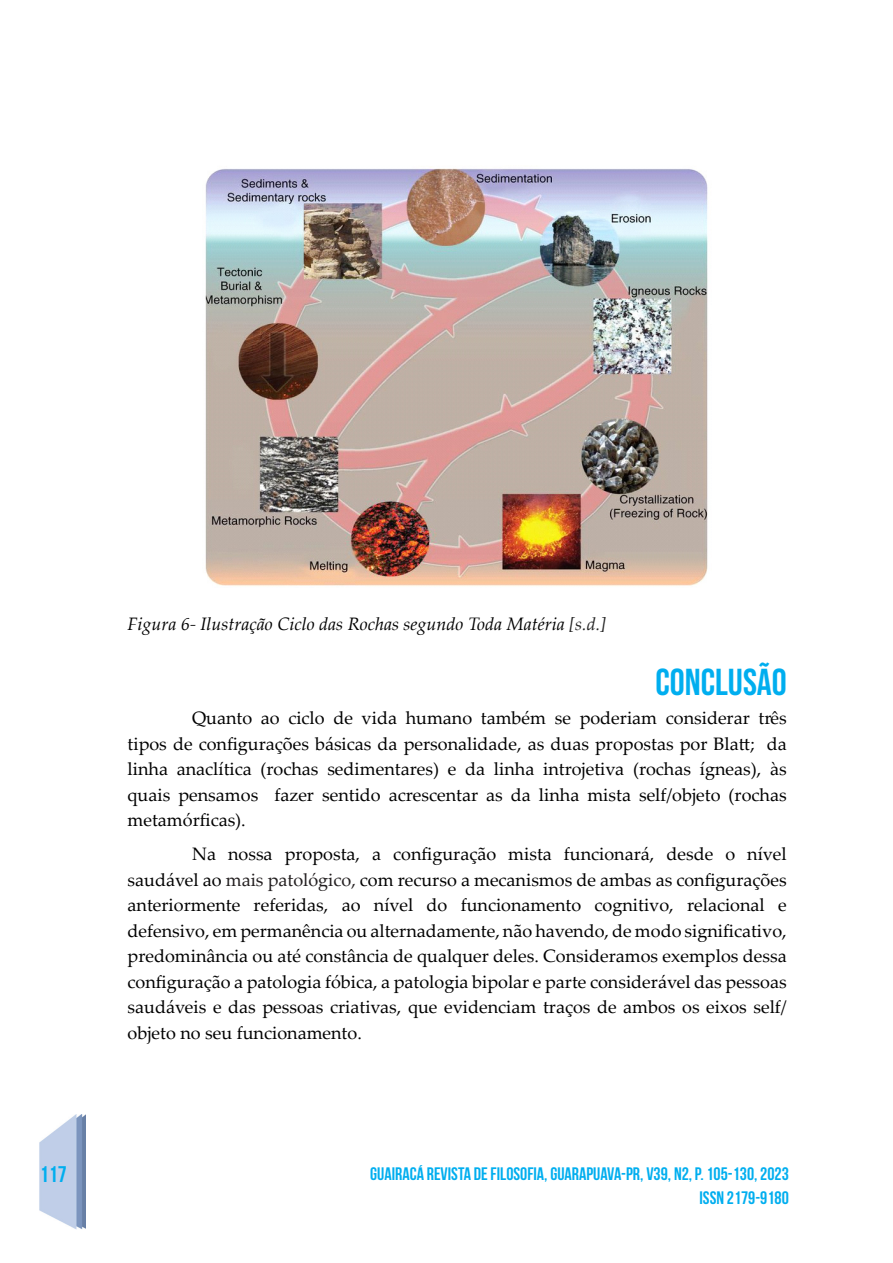
<style>
.page{position:relative;width:893px;height:1263px;background:#fff}
.page>*{position:absolute;margin:0;border:0;box-sizing:border-box;transform-origin:0 0}
.titulo_art{font:700 37.5px "Bebas Neue Pro";color:#00aeef}
.t1{font:700 22.5px "Bebas Neue";color:#00aeef}
.Corpo_do_Texto{font:18px/25.5px "Palatino Linotype";color:#000;text-align:justify}
.t2{font:700 18px/23.9px "Bebas Neue";color:#00aeef;text-align:right}
.Referêcias{font:italic 18px "Palatino Linotype";color:#000}
.s1{color:#222}
.s2{color:#231f20}
</style>
<div class="page">
<img style="left:39px;top:1114px;width:46px;height:115px">
<img style="left:205px;top:167px;width:503px;height:419px">
<p class="Referêcias" style="left:128px;top:611px;width:480px">Figura 6- Ilustração Ciclo das Rochas segundo Toda Matéria <span class="s1">[s.d.]</span></p>
<p class="titulo_art" style="left:655px;top:660px;width:133px">CONCLUSÃO</p>
<p class="Corpo_do_Texto" style="left:128px;top:705px;width:661px;text-indent:64px">Quanto ao ciclo de vida humano também se poderiam considerar três tipos de configurações básicas da personalidade, as duas propostas por Blatt; da linha anaclítica (rochas sedimentares) e da linha introjetiva (rochas ígneas), às quais pensamos fazer sentido acrescentar as da linha mista self/objeto (rochas metamórficas).</p>
<p class="Corpo_do_Texto" style="left:128px;top:841px;width:661px;text-indent:64px">Na nossa proposta, a configuração mista funcionará, desde o nível saudável ao <span class="s2">mais patológico,</span> com recurso a mecanismos de ambas as configurações anteriormente referidas, ao nível do funcionamento cognitivo, relacional e defensivo, em permanência ou alternadamente, não havendo, de modo significativo, predominância ou até constância de qualquer deles. Consideramos exemplos dessa configuração a patologia fóbica, a patologia bipolar e parte considerável das pessoas saudáveis e das pessoas criativas, que evidenciam traços de ambos os eixos self/ objeto no seu funcionamento.</p>
<p class="t1" style="left:40px;top:1162px;width:28px">117</p>
<p class="t2" style="left:370px;top:1162px;width:420px">GUAIRACÁ REVISTA DE FILOSOFIA, GUARAPUAVA-PR, V39, N2, P. 105-130, 2023<br>ISSN 2179-9180</p>
</div>
